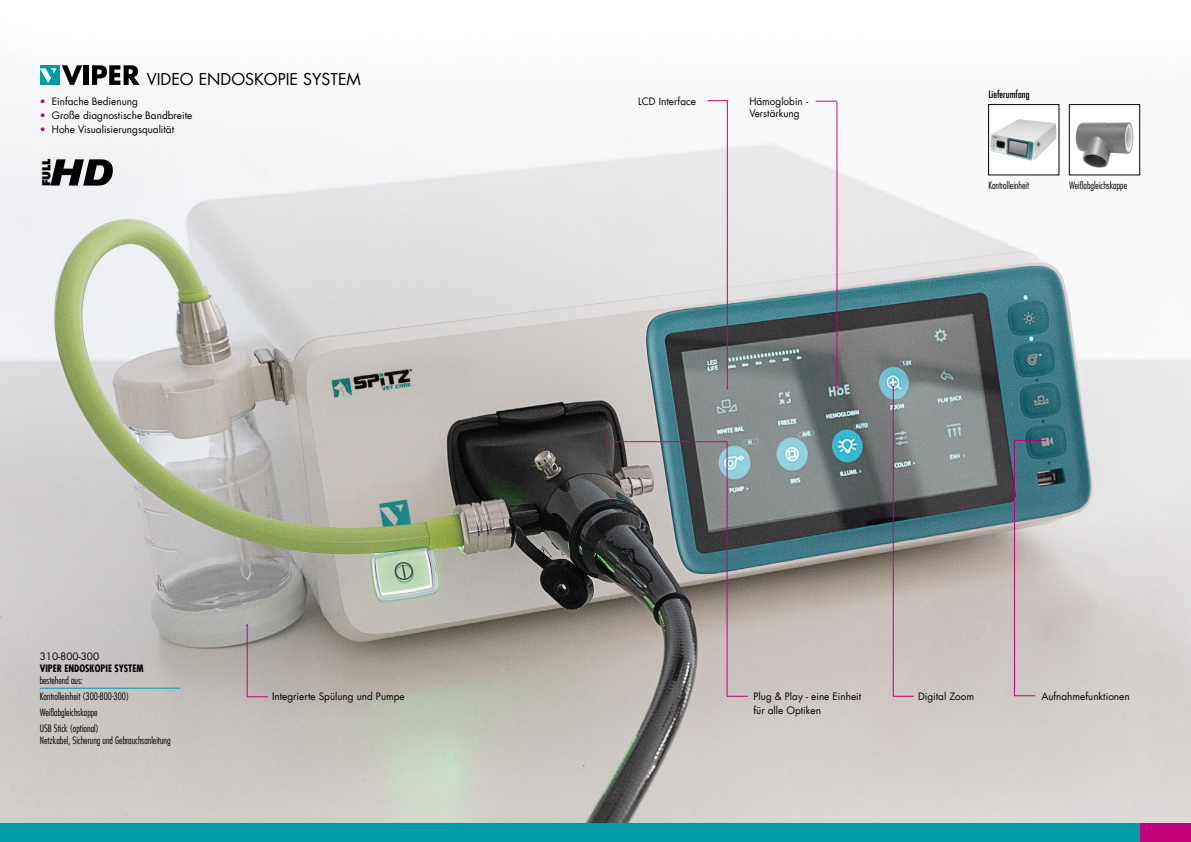
<style>
.page{position:relative;width:1191px;height:842px;background:#fff}
.page>*{position:absolute;margin:0;border:0;box-sizing:border-box;transform-origin:0 0}
.t1{font:16px "Futura LT";color:#000}
.t2{font:800 10.8px "Futura LT";color:#010000}
.t3{font:10px/12px "Futura LT";color:#000}
.t4{font:300 condensed 10px/16px "Futura LT";color:#000}
.t5{font:700 condensed 10px "Futura LT";color:#000}
.t6{font:condensed 10px "Futura LT";color:#000}
.s1{color:#c2017a}
</style>
<div class="page">
<div style="left:1140px;top:822px;width:51px;height:20px;background:#c2017a"></div>
<div style="left:0;top:822px;width:1140px;height:20px;background:#009ba4"></div>
<img style="left:0;top:65px;width:1191px;height:757px">
<hr style="left:40px;top:688px;width:140px;height:1px;background:#009ba4">
<svg style="left:50px;top:159px;width:63px;height:27px"></svg>
<svg style="left:40px;top:65px;width:42px;height:20px"></svg>
<div style="left:84px;top:65px;width:5px;height:20px;background:#000"></div>
<svg style="left:92px;top:65px;width:48px;height:20px"></svg>
<hr style="left:247px;top:625px;width:1px;height:72px;background:#c2017a">
<hr style="left:727px;top:441px;width:1px;height:255px;background:#c2017a">
<hr style="left:893px;top:387px;width:1px;height:309px;background:#c2017a">
<hr style="left:836px;top:101px;width:1px;height:289px;background:#c2017a">
<hr style="left:727px;top:100px;width:1px;height:289px;background:#c2017a">
<hr style="left:1014px;top:441px;width:1px;height:255px;background:#c2017a">
<svg style="left:247px;top:696px;width:21px;height:1px"></svg>
<svg style="left:727px;top:696px;width:21px;height:1px"></svg>
<hr style="left:606px;top:441px;width:121px;height:1px;background:#c2017a">
<svg style="left:893px;top:696px;width:20px;height:1px"></svg>
<svg style="left:1015px;top:695px;width:20px;height:1px"></svg>
<hr style="left:1014px;top:440px;width:31px;height:1px;background:#c2017a">
<svg style="left:815px;top:101px;width:21px;height:1px"></svg>
<svg style="left:707px;top:100px;width:21px;height:1px"></svg>
<img style="left:1071px;top:107px;width:67px;height:66px">
<div style="left:1069px;top:104px;width:71px;height:71px;border:1px solid #000"></div>
<div style="left:988px;top:105px;width:71px;height:70px;background:#fff"></div>
<img style="left:990px;top:119px;width:67px;height:42px">
<div style="left:988px;top:104px;width:71px;height:71px;border:1px solid #000"></div>
<h1 class="t1" style="left:147px;top:69px;width:216px">VIDEO ENDOSKOPIE SYSTEM</h1>
<p class="t3" style="left:40px;top:95px;width:100px"><span class="s1">•</span> Einfache Bedienung</p>
<p class="t3" style="left:40px;top:109px;width:154px"><span class="s1">•</span> Große diagnostische Bandbreite</p>
<p class="t3" style="left:40px;top:123px;width:136px"><span class="s1">•</span> Hohe Visualisierungsqualität</p>
<p class="t2" style="left:40px;top:186px;width:28px;rotate:-90deg">FULL</p>
<p class="t3" style="left:638px;top:95px;width:60px">LCD Interface</p>
<p class="t3" style="left:749px;top:95px;width:60px">Hämoglobin -<br>Verstärkung</p>
<p class="t6" style="left:988px;top:89px;width:43px">Lieferumfang</p>
<p class="t4" style="left:988px;top:177px;width:42px">Kontrolleinheit</p>
<p class="t4" style="left:1069px;top:177px;width:60px">Weißabgleichskappe</p>
<p class="t3" style="left:40px;top:651px;width:61px">310-800-300</p>
<p class="t5" style="left:40px;top:662px;width:105px">VIPER ENDOSKOPIE SYSTEM</p>
<p class="t4" style="left:40px;top:672px;width:91px">bestehend aus:<br>Kontrolleinheit (300-800-300)<br>Weißabgleichskappe<br>USB Stick (optional)</p>
<p class="t4" style="left:40px;top:732px;width:132px">Netzkabel, Sicherung und Gebrauchsanleitung</p>
<p class="t3" style="left:272px;top:691px;width:134px">Integrierte Spülung und Pumpe</p>
<p class="t3" style="left:918px;top:691px;width:58px">Digital Zoom</p>
<p class="t3" style="left:753px;top:691px;width:109px">Plug &amp; Play - eine Einheit</p>
<p class="t3" style="left:1041px;top:691px;width:90px">Aufnahmefunktionen</p>
<p class="t3" style="left:753px;top:705px;width:69px">für alle Optiken</p>
</div>
